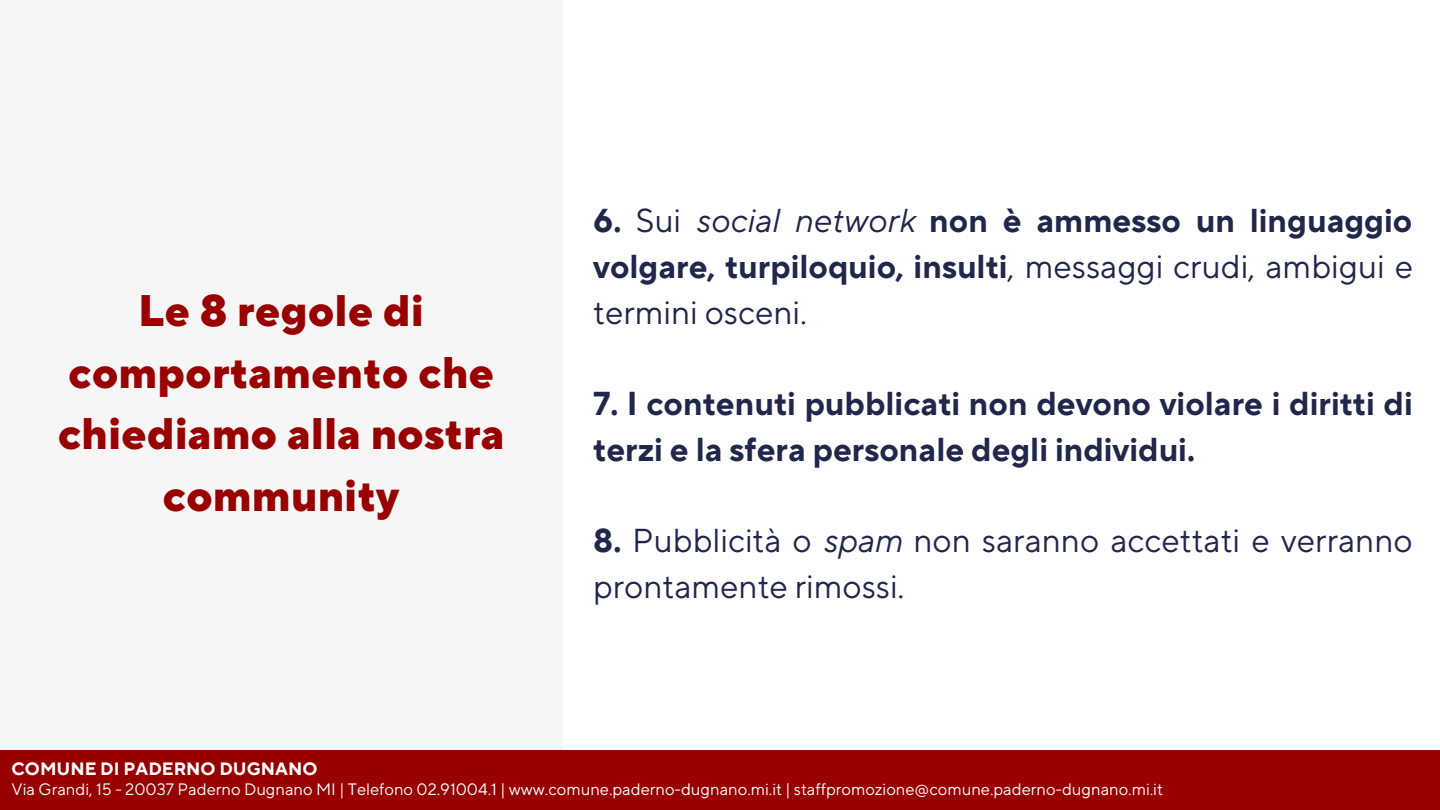
<style>
.page{position:relative;width:1440px;height:810px;background:#fff}
.page>*{position:absolute;margin:0;border:0;box-sizing:border-box;transform-origin:0 0}
.t1{font:800 44px/61.5px "TT Norms Pro";color:#900;text-align:center}
.t2{font:700 33px/45.8px "TT Norms Pro";color:#20274b;text-align:justify}
.t3{font:33px/45.8px "TT Norms Pro";color:#20274b}
.t4{font:700 17.8px "TT Norms Pro";color:#fff}
.t5{font:16.5px "TT Norms Pro";color:#fff}
.s1{font-weight:400}
.s2{font-weight:400;font-style:italic}
.s3{font-weight:700}
.s4{font-style:italic}
</style>
<div class="page">
<div style="left:0;top:0;width:562px;height:750px;background:#f6f6f6"></div>
<div style="left:0;top:750px;width:1440px;height:60px;background:#980000"></div>
<p class="t1" style="left:58px;top:282px;width:448px">Le 8 regole di comportamento che chiediamo alla nostra community</p>
<p class="t2" style="left:593px;top:199px;width:821px">6. <span class="s1">Sui</span> <span class="s2">social network</span> non è ammesso un linguaggio volgare, turpiloquio, insulti<span class="s1">, messaggi crudi, ambigui e termini osceni.</span></p>
<p class="t2" style="left:593px;top:382px;width:821px">7. I contenuti pubblicati non devono violare i diritti di terzi e la sfera personale degli individui.</p>
<p class="t3" style="left:593px;top:519px;width:821px"><span class="s3">8.</span> Pubblicità o <span class="s4">spam</span> non saranno accettati e verranno prontamente rimossi.</p>
<p class="t4" style="left:12px;top:758px;width:307px">COMUNE DI PADERNO DUGNANO</p>
<p class="t5" style="left:12px;top:780px;width:1153px">Via Grandi, 15 - 20037 Paderno Dugnano MI | Telefono 02.91004.1 | www.comune.paderno-dugnano.mi.it | staffpromozione@comune.paderno-dugnano.mi.it</p>
</div>
